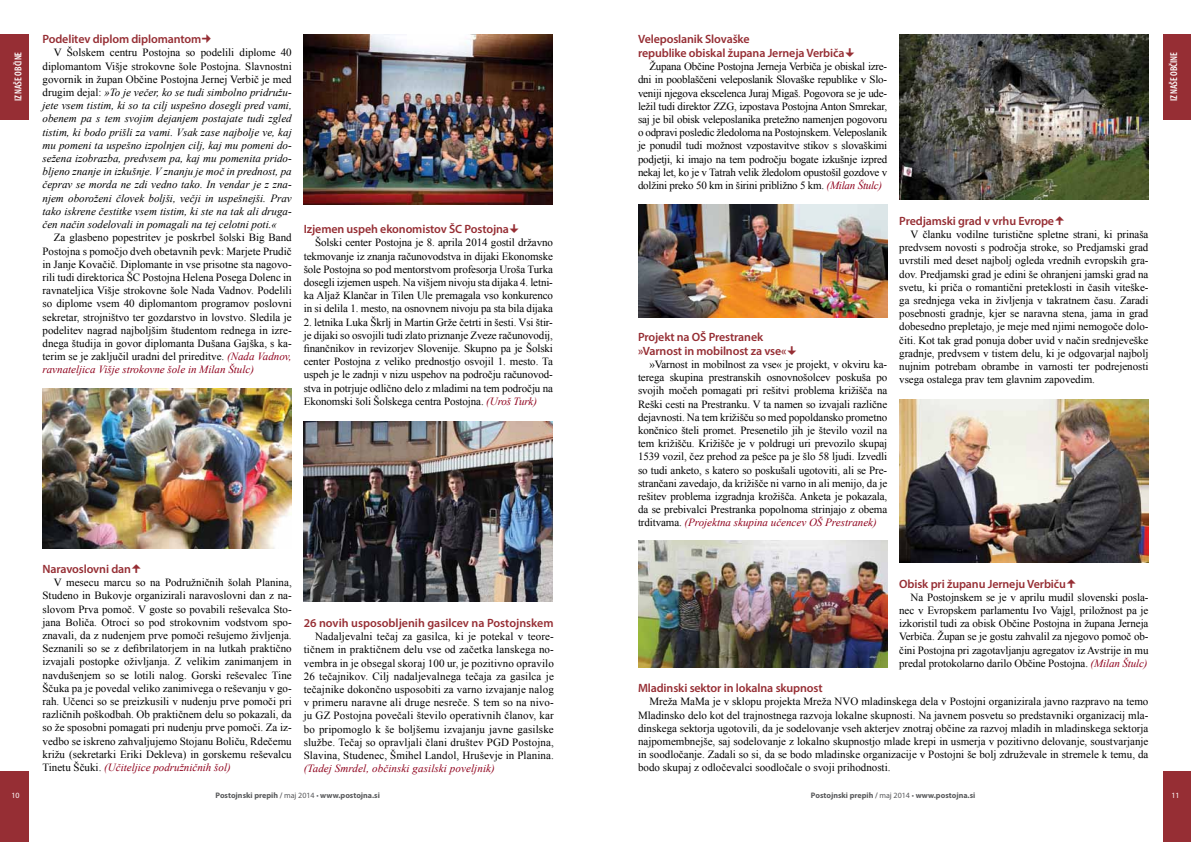
<style>
.page{position:relative;width:1191px;height:842px;background:#fff}
.page>*{position:absolute;margin:0;border:0;box-sizing:border-box;transform-origin:0 0}
.t1{font:600 12px/14px "Myriad Pro";letter-spacing:-.01em;color:#962e34}
.t2{font:11px/13.2px "Times New Roman";letter-spacing:-.01em;color:#000;text-align:justify}
.t3{font:italic 11px/13.2px "Times New Roman";color:#000;text-align:justify}
.t4{font:italic 11px "Times New Roman";letter-spacing:.01em;color:#8f001c}
.t5{font:600 condensed 10px "Myriad Pro";letter-spacing:-.01em;color:#fff}
.t6{font:700 8px "Myriad Pro";color:#58595b}
.t7{font:8px "Myriad Pro";color:#fff}
.s1{font-style:italic;color:#8f001c}
.s2{font-style:normal}
.s3{font-weight:600}
.s4{font-weight:400}
</style>
<div class="page">
<div style="left:0;top:771px;width:28px;height:71px;background:#962e34"></div>
<div style="left:1162px;top:771px;width:29px;height:71px;background:#962e34"></div>
<div style="left:1162px;top:34px;width:29px;height:85px;background:#962e34"></div>
<div style="left:0;top:34px;width:28px;height:85px;background:#962e34"></div>
<img style="left:304px;top:35px;width:249px;height:170px">
<img style="left:43px;top:388px;width:249px;height:161px">
<img style="left:304px;top:422px;width:249px;height:179px">
<img style="left:899px;top:34px;width:249px;height:166px">
<img style="left:899px;top:400px;width:249px;height:162px">
<img style="left:638px;top:204px;width:249px;height:113px">
<img style="left:638px;top:541px;width:249px;height:127px">
<p class="t1" style="left:638px;top:32px;width:208px">Veleposlanik Slovaške<br>republike obiskal župana Jerneja Verbiča</p>
<p class="t2" style="left:638px;top:60px;width:251px;text-indent:11px">Župana Občine Postojna Jerneja Verbiča je obiskal izre&shy;dni in pooblaščeni veleposlanik Slovaške republike v Slo&shy;veniji njegova ekscelenca Juraj Migaš. Pogovora se je ude&shy;ležil tudi direktor ZZG, izpostava Postojna Anton Smrekar, saj je bil obisk veleposlanika pretežno namenjen pogovoru o odpravi posledic žledoloma na Postojnskem. Veleposlanik je ponudil tudi možnost vzpostavitve stikov s slovaškimi podjetji, ki imajo na tem področju bogate izkušnje izpred nekaj let, ko je v Tatrah velik žledolom opustošil gozdove v dolžini preko 50 km in širini približno 5 km. <span class="s1">(Milan Štulc)</span></p>
<p class="t1" style="left:43px;top:32px;width:160px">Podelitev diplom diplomantom</p>
<p class="t3" style="left:43px;top:46px;width:251px;text-indent:11px"><span class="s2">V Šolskem centru Postojna so podelili diplome 40 diplomantom Višje strokovne šole Postojna. Slavnostni govornik in župan Občine Postojna Jernej Verbič je med drugim dejal:</span> »To je večer, ko se tudi simbolno pridružu&shy;jete vsem tistim, ki so ta cilj uspešno dosegli pred vami, obenem pa s tem svojim dejanjem postajate tudi zgled tistim, ki bodo prišli za vami. Vsak zase najbolje ve, kaj mu pomeni ta uspešno izpolnjen cilj, kaj mu pomeni do&shy;sežena izobrazba, predvsem pa, kaj mu pomenita prido&shy;bljeno znanje in izkušnje. V znanju je moč in prednost, pa čeprav se morda ne zdi vedno tako. In vendar je z zna&shy;njem oboroženi človek boljši, večji in uspešnejši. Prav tako iskrene čestitke vsem tistim, ki ste na tak ali druga&shy;čen način sodelovali in pomagali na tej celotni poti.«</p>
<p class="t2" style="left:43px;top:231px;width:251px;text-indent:11px">Za glasbeno popestritev je poskrbel šolski Big Band Postojna s pomočjo dveh obetavnih pevk: Marjete Prudič in Janje Kovačič. Diplomante in vse prisotne sta nagovo&shy;rili tudi direktorica ŠC Postojna Helena Posega Dolenc in ravnateljica Višje strokovne šole Nada Vadnov. Podelili so diplome vsem 40 diplomantom programov poslovni sekretar, strojništvo ter gozdarstvo in lovstvo. Sledila je podelitev nagrad najboljšim študentom rednega in izre&shy;dnega študija in govor diplomanta Dušana Gajška, s ka&shy;terim se je zaključil uradni del prireditve. <span class="s1">(Nada Vadnov, ravnateljica Višje strokovne šole in Milan Štulc)</span></p>
<p class="t5" style="left:13px;top:101px;width:51px;rotate:-90deg">IZ NAŠE OBČINE</p>
<p class="t5" style="left:1168px;top:101px;width:50px;rotate:-90deg">IZ NAŠE OBČINE</p>
<p class="t1" style="left:899px;top:213px;width:156px">Predjamski grad v vrhu Evrope</p>
<p class="t2" style="left:899px;top:227px;width:251px;text-indent:11px">V članku vodilne turistične spletne strani, ki prinaša predvsem novosti s področja stroke, so Predjamski grad uvrstili med deset najbolj ogleda vrednih evropskih gra&shy;dov. Predjamski grad je edini še ohranjeni jamski grad na svetu, ki priča o romantični preteklosti in časih viteške&shy;ga srednjega veka in življenja v takratnem času. Zaradi posebnosti gradnje, kjer se naravna stena, jama in grad dobesedno prepletajo, je meje med njimi nemogoče dolo&shy;čiti. Kot tak grad ponuja dober uvid v način srednjeveške gradnje, predvsem v tistem delu, ki je odgovarjal najbolj nujnim potrebam obrambe in varnosti ter podrejenosti vsega ostalega prav tem glavnim zapovedim.</p>
<p class="t1" style="left:304px;top:222px;width:207px">Izjemen uspeh ekonomistov ŠC Postojna</p>
<p class="t2" style="left:304px;top:236px;width:251px;text-indent:11px">Šolski center Postojna je 8. aprila 2014 gostil državno tekmovanje iz znanja računovodstva in dijaki Ekonomske šole Postojna so pod mentorstvom profesorja Uroša Turka dosegli izjemen uspeh. Na višjem nivoju sta dijaka 4. letni&shy;ka Aljaž Klančar in Tilen Ule premagala vso konkurenco in si delila 1. mesto, na osnovnem nivoju pa sta bila dijaka</p>
<p class="t2" style="left:304px;top:315px;width:251px">2. letnika Luka Škrlj in Martin Grže četrti in šesti. Vsi štir&shy;je dijaki so osvojili tudi zlato priznanje Zveze računovodij, finančnikov in revizorjev Slovenije. Skupno pa je Šolski center Postojna z veliko prednostjo osvojil 1. mesto. Ta uspeh je le zadnji v nizu uspehov na področju računovod&shy;stva in potrjuje odlično delo z mladimi na tem področju na Ekonomski šoli Šolskega centra Postojna. <span class="s1">(Uroš Turk)</span></p>
<p class="t1" style="left:638px;top:329px;width:150px">Projekt na OŠ Prestranek »Varnost in mobilnost za vse«</p>
<p class="t2" style="left:638px;top:357px;width:251px;text-indent:11px">»Varnost in mobilnost za vse« je projekt, v okviru ka&shy;terega skupina prestranskih osnovnošolcev poskuša po svojih močeh pomagati pri rešitvi problema križišča na Reški cesti na Prestranku. V ta namen so izvajali različne dejavnosti. Na tem križišču so med popoldansko prometno končnico šteli promet. Presenetilo jih je število vozil na tem križišču. Križišče je v poldrugi uri prevozilo skupaj 1539 vozil, čez prehod za pešce pa je šlo 58 ljudi. Izvedli so tudi anketo, s katero so poskušali ugotoviti, ali se Pre&shy;strančani zavedajo, da križišče ni varno in ali menijo, da je rešitev problema izgradnja krožišča. Anketa je pokazala, da se prebivalci Prestranka popolnoma strinjajo z obema trditvama. <span class="s1">(Projektna skupina učencev OŠ Prestranek)</span></p>
<p class="t1" style="left:43px;top:562px;width:90px">Naravoslovni dan</p>
<p class="t2" style="left:43px;top:575px;width:251px;text-indent:11px">V mesecu marcu so na Podružničnih šolah Planina, Studeno in Bukovje organizirali naravoslovni dan z na&shy;slovom Prva pomoč. V goste so povabili reševalca Sto&shy;jana Boliča. Otroci so pod strokovnim vodstvom spo&shy;znavali, da z nudenjem prve pomoči rešujemo življenja.<br>Seznanili so se z defibrilatorjem in na lutkah praktično izvajali postopke oživljanja. Z velikim zanimanjem in navdušenjem so se lotili nalog. Gorski reševalec Tine Ščuka pa je povedal veliko zanimivega o reševanju v go&shy;rah. Učenci so se preizkusili v nudenju prve pomoči pri različnih poškodbah. Ob praktičnem delu so pokazali, da so že sposobni pomagati pri nudenju prve pomoči. Za iz&shy;vedbo se iskreno zahvaljujemo Stojanu Boliču, Rdečemu križu (sekretarki Eriki Dekleva) in gorskemu reševalcu Tinetu Ščuki. <span class="s1">(Učiteljice podružničnih šol)</span></p>
<p class="t1" style="left:304px;top:616px;width:251px">26 novih usposobljenih gasilcev na Postojnskem</p>
<p class="t2" style="left:304px;top:630px;width:252px;text-indent:11px">Nadaljevalni tečaj za gasilca, ki je potekal v teore&shy;tičnem in praktičnem delu vse od začetka lanskega no&shy;vembra in je obsegal skoraj 100 ur, je pozitivno opravilo 26 tečajnikov. Cilj nadaljevalnega tečaja za gasilca je tečajnike dokončno usposobiti za varno izvajanje nalog v primeru naravne ali druge nesreče. S tem so na nivo&shy;ju GZ Postojna povečali število operativnih članov, kar bo pripomoglo k še boljšemu izvajanju javne gasilske službe. Tečaj so opravljali člani društev PGD Postojna, Slavina, Studenec, Šmihel Landol, Hruševje in Planina.</p>
<p class="t4" style="left:304px;top:761px;width:193px">(Tadej Smrdel, občinski gasilski poveljnik)</p>
<p class="t1" style="left:899px;top:576px;width:168px">Obisk pri županu Jerneju Verbiču</p>
<p class="t2" style="left:899px;top:590px;width:251px;text-indent:11px">Na Postojnskem se je v aprilu mudil slovenski posla&shy;nec v Evropskem parlamentu Ivo Vajgl, priložnost pa je izkoristil tudi za obisk Občine Postojna in župana Jerneja Verbiča. Župan se je gostu zahvalil za njegovo pomoč ob&shy;čini Postojna pri zagotavljanju agregatov iz Avstrije in mu predal protokolarno darilo Občine Postojna. <span class="s1">(Milan Štulc)</span></p>
<p class="t1" style="left:638px;top:681px;width:186px">Mladinski sektor in lokalna skupnost</p>
<p class="t2" style="left:638px;top:695px;width:512px;text-indent:11px">Mreža MaMa je v sklopu projekta Mreža NVO mladinskega dela v Postojni organizirala javno razpravo na temo Mladinsko delo kot del trajnostnega razvoja lokalne skupnosti. Na javnem posvetu so predstavniki organizacij mla&shy;dinskega sektorja ugotovili, da je sodelovanje vseh akterjev znotraj občine za razvoj mladih in mladinskega sektorja najpomembnejše, saj sodelovanje z lokalno skupnostjo mlade krepi in usmerja v pozitivno delovanje, soustvarjanje in soodločanje. Zadali so si, da se bodo mladinske organizacije v Postojni še bolj združevale in stremele k temu, da bodo skupaj z odločevalci soodločale o svoji prihodnosti.</p>
<p class="t7" style="left:11px;top:790px;width:10px">10</p>
<p class="t6" style="left:216px;top:790px;width:166px">Postojnski prepih <span class="s3">/</span> <span class="s4">maj 2014 •</span> www.postojna.si</p>
<p class="t6" style="left:811px;top:790px;width:166px">Postojnski prepih <span class="s3">/</span> <span class="s4">maj 2014 •</span> www.postojna.si</p>
<p class="t7" style="left:1171px;top:790px;width:10px">11</p>
</div>
